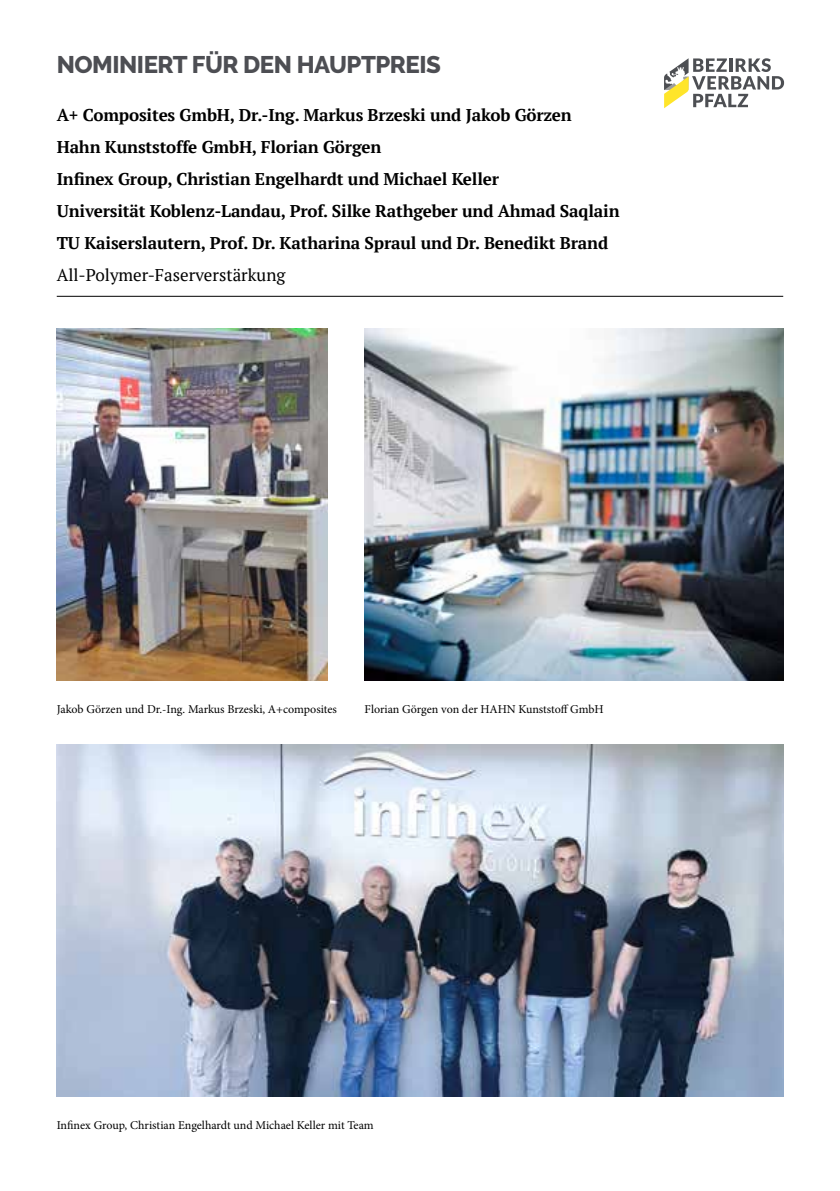
<style>
.page{position:relative;width:840px;height:1191px;background:#fff}
.page>*{position:absolute;margin:0;border:0;box-sizing:border-box;transform-origin:0 0}
.t1{font:800 24px "Raleway";letter-spacing:-.02em;color:#4d4e53}
.t2{font:700 17px/32px "PT Serif";letter-spacing:-.01em;color:#000}
.t3{font:17px "PT Serif";color:#000}
.t4{font:12px "Minion Pro";letter-spacing:-.005em;color:#000}
</style>
<div class="page">
<img style="left:364px;top:329px;width:418px;height:351px">
<svg style="left:664px;top:58px;width:119px;height:50px"></svg>
<hr style="left:57px;top:296px;width:725px;height:1px;background:#000">
<img style="left:57px;top:329px;width:270px;height:351px">
<img style="left:57px;top:745px;width:725px;height:351px">
<h1 class="t1" style="left:57px;top:51px;width:385px">NOMINIERT FÜR DEN HAUPTPREIS</h1>
<p class="t2" style="left:57px;top:98px;width:564px">A+ Composites GmbH, Dr.-Ing. Markus Brzeski und Jakob Görzen Hahn Kunststoffe GmbH, Florian Görgen<br>Infinex Group, Christian Engelhardt und Michael Keller<br>Universität Koblenz-Landau, Prof. Silke Rathgeber und Ahmad Saqlain TU Kaiserslautern, Prof. Dr. Katharina Spraul und Dr. Benedikt Brand</p>
<p class="t3" style="left:57px;top:264px;width:230px">All-Polymer-Faserverstärkung</p>
<p class="t4" style="left:57px;top:701px;width:281px">Jakob Görzen und Dr.-Ing. Markus Brzeski, A+composites</p>
<p class="t4" style="left:364px;top:701px;width:240px">Florian Görgen von der HAHN Kunststoff GmbH</p>
<p class="t4" style="left:57px;top:1117px;width:318px">Infinex Group, Christian Engelhardt und Michael Keller mit Team</p>
</div>
